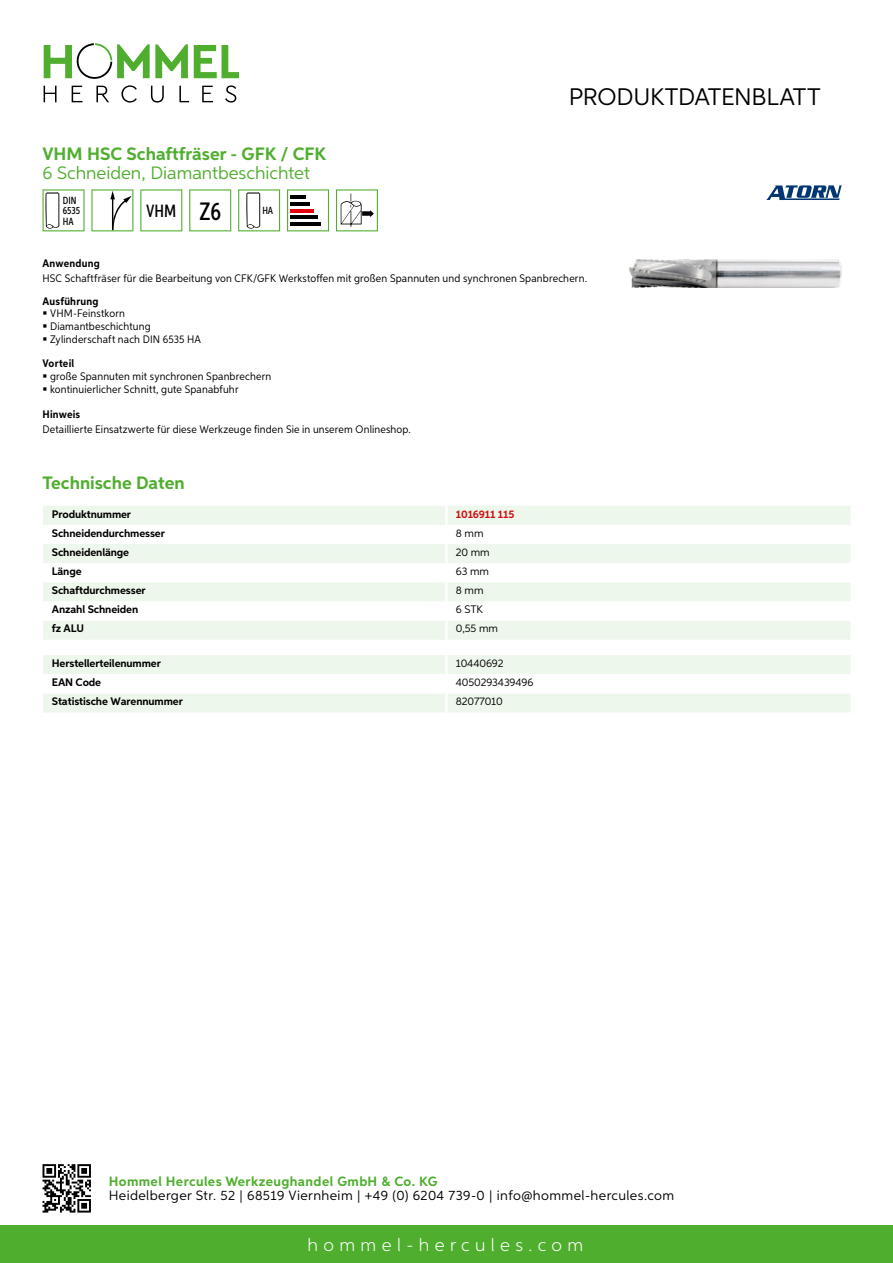
<style>
.page{position:relative;width:893px;height:1263px;background:#fff}
.page>*{position:absolute;margin:0;border:0;box-sizing:border-box;transform-origin:0 0}
.t1{font:24px "Aspira";letter-spacing:-.01em;color:#000}
.t2{font:700 18px "Aspira";color:#50ae2f}
.t3{font:18px "Aspira";color:#50ae2f}
.t4{font:300 18px "Aspira";letter-spacing:.3em;color:#fff}
.t5{font:500 17.85px "Aspira XX Nar";color:#000}
.t6{font:13.5px "Aspira";letter-spacing:.03em;color:#000}
.t7{font:700 13.5px "Aspira";letter-spacing:.03em;color:#50ae2f}
.t8{font:10.95px/12.8px "Aspira Nar";letter-spacing:.015em;color:#000}
.t9{font:700 10.95px "Aspira";letter-spacing:-.01em;color:#000}
.t10{font:10.95px "Aspira";letter-spacing:-.01em;color:#000}
.t11{font:700 10.95px "Aspira Nar";letter-spacing:.02em;color:#000}
.t12{font:700 10.95px "Aspira";letter-spacing:-.01em;color:#cd1013}
.t13{font:500 10.35px/10.4px "Aspira XX Nar";color:#000}
.s1{font-size:25.2px}
</style>
<div class="page">
<div style="left:0;top:1226px;width:893px;height:37px;background:#50ae2f"></div>
<svg style="left:43px;top:1164px;width:48px;height:48px"></svg>
<svg style="left:194px;top:45px;width:45px;height:33px"></svg>
<svg style="left:44px;top:43px;width:144px;height:36px"></svg>
<svg style="left:44px;top:86px;width:13px;height:16px"></svg>
<svg style="left:72px;top:86px;width:10px;height:16px"></svg>
<svg style="left:96px;top:86px;width:13px;height:16px"></svg>
<svg style="left:121px;top:85px;width:16px;height:18px"></svg>
<svg style="left:151px;top:86px;width:13px;height:17px"></svg>
<svg style="left:179px;top:86px;width:10px;height:16px"></svg>
<svg style="left:202px;top:86px;width:11px;height:16px"></svg>
<svg style="left:225px;top:85px;width:11px;height:18px"></svg>
<div style="left:43px;top:506px;width:807px;height:134px;background:#eef7eb"></div>
<svg style="left:43px;top:525px;width:807px;height:96px"></svg>
<hr style="left:445px;top:506px;width:3px;height:19px;background:#fff">
<hr style="left:445px;top:525px;width:3px;height:19px;background:#fff">
<hr style="left:445px;top:544px;width:3px;height:19px;background:#fff">
<hr style="left:445px;top:563px;width:3px;height:19px;background:#fff">
<hr style="left:445px;top:582px;width:3px;height:19px;background:#fff">
<hr style="left:445px;top:601px;width:3px;height:20px;background:#fff">
<hr style="left:445px;top:621px;width:3px;height:19px;background:#fff">
<svg style="left:43px;top:655px;width:807px;height:57px"></svg>
<hr style="left:445px;top:693px;width:3px;height:19px;background:#fff">
<svg style="left:43px;top:189px;width:42px;height:42px"></svg>
<svg style="left:91px;top:189px;width:42px;height:42px"></svg>
<svg style="left:140px;top:189px;width:42px;height:42px"></svg>
<svg style="left:189px;top:189px;width:42px;height:42px"></svg>
<svg style="left:238px;top:189px;width:42px;height:42px"></svg>
<svg style="left:287px;top:189px;width:42px;height:42px"></svg>
<hr style="left:290px;top:196px;width:16px;height:3px;background:#000">
<hr style="left:290px;top:202px;width:20px;height:4px;background:#000">
<hr style="left:290px;top:209px;width:24px;height:3px;background:#e3000b">
<hr style="left:290px;top:216px;width:27px;height:3px;background:#000">
<hr style="left:290px;top:222px;width:31px;height:4px;background:#000">
<svg style="left:336px;top:189px;width:42px;height:42px"></svg>
<img style="left:629px;top:259px;width:213px;height:28px">
<svg style="left:766px;top:185px;width:76px;height:15px"></svg>
<h2 class="t2" style="left:43px;top:142px;width:285px">VHM HSC Schaftfräser - GFK / CFK</h2>
<h2 class="t3" style="left:43px;top:162px;width:269px">6 Schneiden, Diamantbeschichtet</h2>
<p class="t13" style="left:63px;top:195px;width:19px">DIN<br>6535<br>HA</p>
<h3 class="t5" style="left:146px;top:200px;width:76px">VHM <span class="s1">Z6</span></h3>
<p class="t13" style="left:262px;top:205px;width:12px">HA</p>
<h1 class="t1" style="left:569px;top:82px;width:253px">Produktdatenblatt</h1>
<p class="t11" style="left:43px;top:257px;width:59px">Anwendung</p>
<p class="t8" style="left:43px;top:272px;width:546px">HSC Schaftfräser für die Bearbeitung von CFK/GFK Werkstoffen mit großen Spannuten und synchronen Spanbrechern.</p>
<p class="t11" style="left:43px;top:294px;width:58px">Ausführung</p>
<p class="t8" style="left:50px;top:307px;width:152px">VHM-Feinstkorn<br>Diamantbeschichtung<br>Zylinderschaft nach DIN 6535 HA</p>
<p class="t11" style="left:43px;top:357px;width:33px">Vorteil</p>
<p class="t8" style="left:50px;top:370px;width:223px">große Spannuten mit synchronen Spanbrechern kontinuierlicher Schnitt, gute Spanabfuhr</p>
<p class="t11" style="left:43px;top:407px;width:39px">Hinweis</p>
<p class="t8" style="left:43px;top:423px;width:370px">Detaillierte Einsatzwerte für diese Werkzeuge finden Sie in unserem Onlineshop.</p>
<h2 class="t2" style="left:43px;top:472px;width:144px">Technische Daten</h2>
<p class="t9" style="left:52px;top:507px;width:81px">Produktnummer</p>
<p class="t12" style="left:456px;top:507px;width:60px">1016911 115</p>
<p class="t9" style="left:52px;top:526px;width:115px">Schneidendurchmesser</p>
<p class="t10" style="left:456px;top:526px;width:29px">8 mm</p>
<p class="t9" style="left:52px;top:545px;width:79px">Schneidenlänge</p>
<p class="t10" style="left:456px;top:545px;width:35px">20 mm</p>
<p class="t9" style="left:52px;top:565px;width:31px">Länge</p>
<p class="t10" style="left:456px;top:565px;width:35px">63 mm</p>
<p class="t9" style="left:52px;top:584px;width:95px">Schaftdurchmesser</p>
<p class="t10" style="left:456px;top:584px;width:29px">8 mm</p>
<p class="t9" style="left:52px;top:603px;width:88px">Anzahl Schneiden</p>
<p class="t10" style="left:456px;top:603px;width:22px">6 STK</p>
<p class="t9" style="left:52px;top:622px;width:34px">fz ALU</p>
<p class="t10" style="left:456px;top:622px;width:44px">0,55 mm</p>
<p class="t9" style="left:52px;top:656px;width:111px">Herstellerteilenummer</p>
<p class="t10" style="left:456px;top:657px;width:49px">10440692</p>
<p class="t9" style="left:52px;top:676px;width:51px">EAN Code</p>
<p class="t10" style="left:456px;top:676px;width:79px">4050293439496</p>
<p class="t9" style="left:52px;top:695px;width:132px">Statistische Warennummer</p>
<p class="t10" style="left:456px;top:695px;width:49px">82077010</p>
<p class="t7" style="left:109px;top:1172px;width:330px">Hommel Hercules Werkzeughandel GmbH &amp; Co. KG</p>
<p class="t6" style="left:109px;top:1187px;width:567px">Heidelberger Str. 52 | 68519 Viernheim | +49 (0) 6204 739-0 | info@hommel-hercules.com</p>
<h2 class="t4" style="left:307px;top:1234px;width:277px">hommel-hercules.com</h2>
</div>
